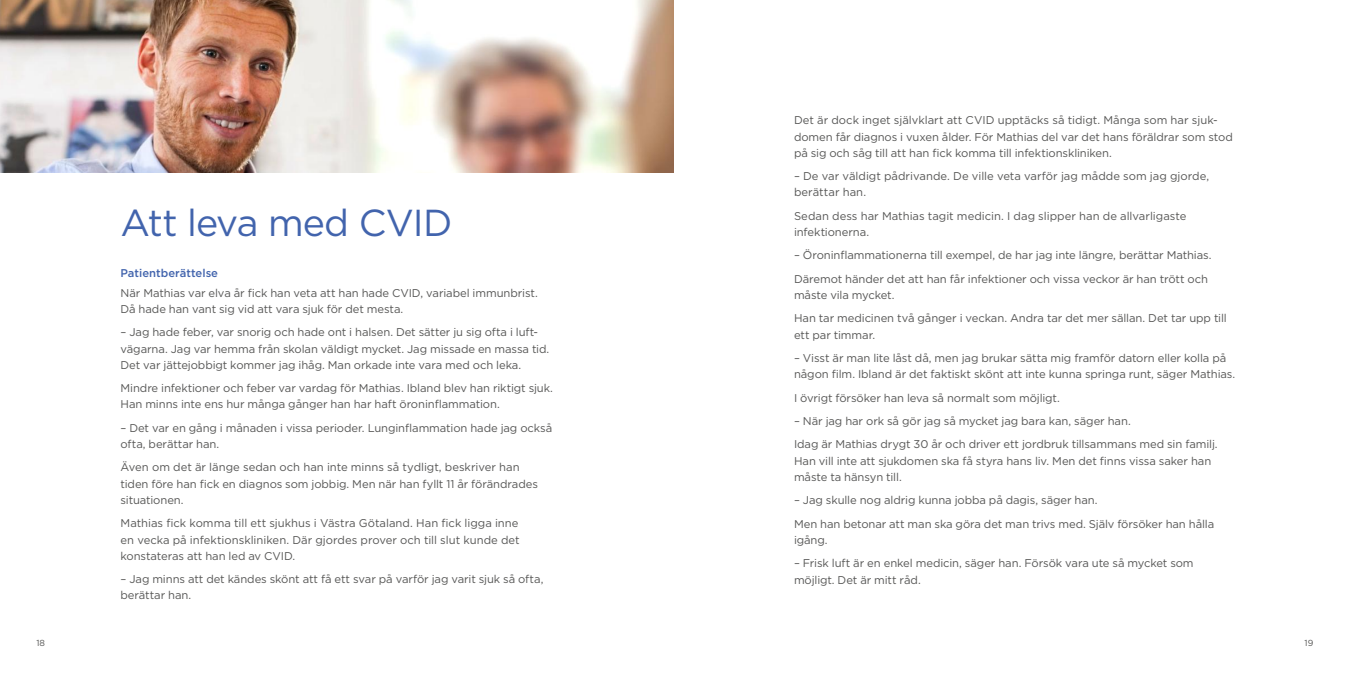
<style>
.page{position:relative;width:1347px;height:674px;background:#fff}
.page>*{position:absolute;margin:0;border:0;box-sizing:border-box;transform-origin:0 0}
.t1{font:37.5px "Gotham";letter-spacing:-.025em;color:#4264ad}
.t2{font:11.25px/16.2px "Gotham";letter-spacing:-.005em;color:#575756}
.t3{font:500 11.25px "Gotham";color:#4264ad}
.t4{font:8.75px "Gotham";color:#575756}
</style>
<div class="page">
<img style="left:0;top:0;width:673px;height:172px">
<h1 class="t1" style="left:120px;top:198px;width:333px">Att leva med CVID</h1>
<p class="t3" style="left:120px;top:265px;width:99px">Patientberättelse</p>
<p class="t2" style="left:120px;top:284px;width:419px">När Mathias var elva år fick han veta att han hade CVID, variabel immunbrist.<br>Då hade han vant sig vid att vara sjuk för det mesta.</p>
<p class="t2" style="left:120px;top:324px;width:430px">– Jag hade feber, var snorig och hade ont i halsen. Det sätter ju sig ofta i luft&shy;vägarna. Jag var hemma från skolan väldigt mycket. Jag missade en massa tid.<br>Det var jättejobbigt kommer jag ihåg. Man orkade inte vara med och leka.</p>
<p class="t2" style="left:120px;top:379px;width:434px">Mindre infektioner och feber var vardag för Mathias. Ibland blev han riktigt sjuk.<br>Han minns inte ens hur många gånger han har haft öroninflammation.</p>
<p class="t2" style="left:120px;top:419px;width:433px">– Det var en gång i månaden i vissa perioder. Lunginflammation hade jag också ofta, berättar han.</p>
<p class="t2" style="left:120px;top:459px;width:419px">Även om det är länge sedan och han inte minns så tydligt, beskriver han tiden före han fick en diagnos som jobbig. Men när han fyllt 11 år förändrades situationen.</p>
<p class="t2" style="left:120px;top:514px;width:401px;text-align:justify">Mathias fick komma till ett sjukhus i Västra Götaland. Han fick ligga inne en vecka på infektionskliniken. Där gjordes prover och till slut kunde det konstateras att han led av CVID.</p>
<p class="t2" style="left:120px;top:570px;width:424px">– Jag minns att det kändes skönt att få ett svar på varför jag varit sjuk så ofta, berättar han.</p>
<p class="t2" style="left:794px;top:112px;width:440px">Det är dock inget självklart att CVID upptäcks så tidigt. Många som har sjuk-- domen får diagnos i vuxen ålder. För Mathias del var det hans föräldrar som stod på sig och såg till att han fick komma till infektionskliniken.</p>
<p class="t2" style="left:794px;top:168px;width:417px">– De var väldigt pådrivande. De ville veta varför jag mådde som jag gjorde, berättar han.</p>
<p class="t2" style="left:794px;top:207px;width:394px">Sedan dess har Mathias tagit medicin. I dag slipper han de allvarligaste infektionerna.</p>
<p class="t2" style="left:794px;top:243px;width:419px;line-height:23.4px">– Öroninflammationerna till exempel, de har jag inte längre, berättar Mathias.<br>Däremot händer det att han får infektioner och vissa veckor är han trött och</p>
<p class="t2" style="left:794px;top:283px;width:434px;line-height:23.4px">måste vila mycket.<br>Han tar medicinen två gånger i veckan. Andra tar det mer sällan. Det tar upp till</p>
<p class="t2" style="left:794px;top:326px;width:83px">ett par timmar.</p>
<p class="t2" style="left:794px;top:349px;width:443px">– Visst är man lite låst då, men jag brukar sätta mig framför datorn eller kolla på någon film. Ibland är det faktiskt skönt att inte kunna springa runt, säger Mathias.</p>
<p class="t2" style="left:794px;top:389px;width:267px">I övrigt försöker han leva så normalt som möjligt.</p>
<p class="t2" style="left:794px;top:409px;width:425px;line-height:23.4px">– När jag har ork så gör jag så mycket jag bara kan, säger han.<br>Idag är Mathias drygt 30 år och driver ett jordbruk tillsammans med sin familj.</p>
<p class="t2" style="left:794px;top:452px;width:419px">Han vill inte att sjukdomen ska få styra hans liv. Men det finns vissa saker han måste ta hänsyn till.</p>
<p class="t2" style="left:794px;top:488px;width:422px;line-height:23.4px">– Jag skulle nog aldrig kunna jobba på dagis, säger han.<br>Men han betonar att man ska göra det man trivs med. Själv försöker han hålla</p>
<p class="t2" style="left:794px;top:531px;width:35px">igång.</p>
<p class="t2" style="left:794px;top:554px;width:401px">– Frisk luft är en enkel medicin, säger han. Försök vara ute så mycket som möjligt. Det är mitt råd.</p>
<p class="t4" style="left:36px;top:636px;width:10px">18</p>
<p class="t4" style="left:1304px;top:636px;width:10px">19</p>
</div>
